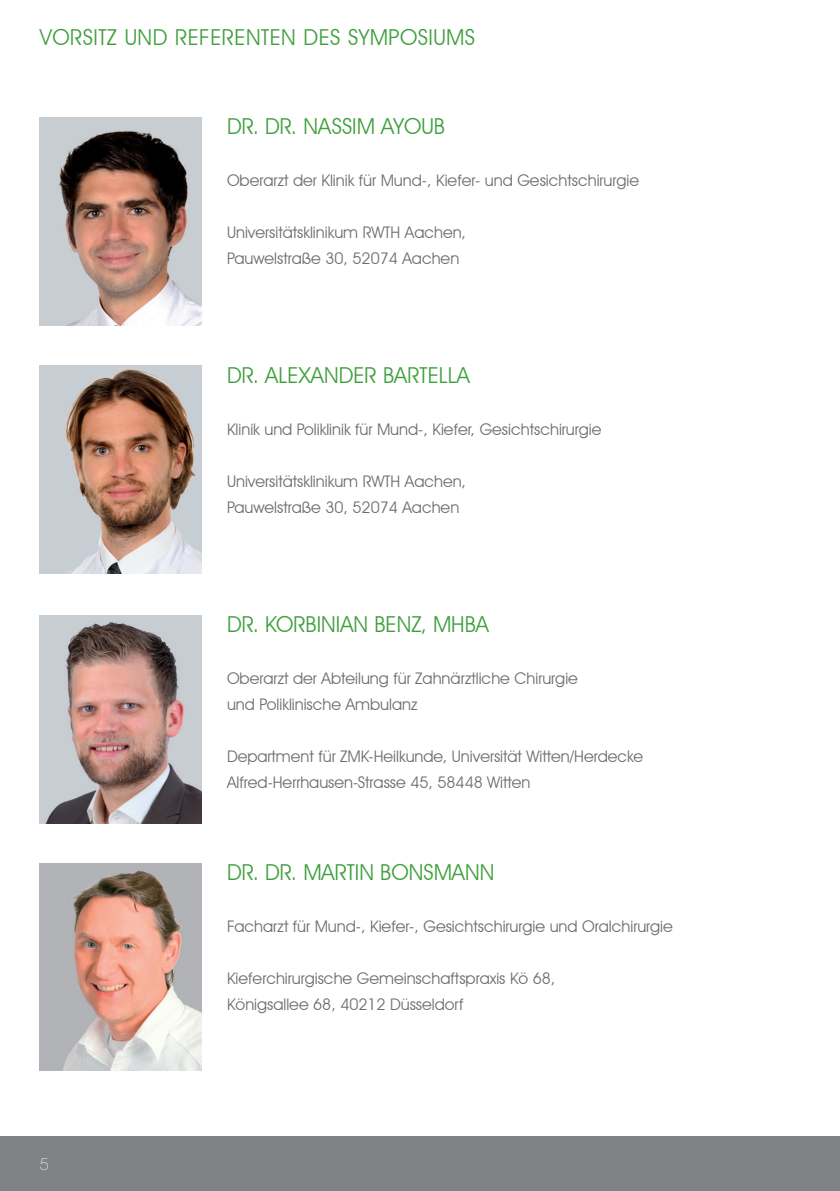
<style>
.page{position:relative;width:840px;height:1191px;background:#fff}
.page>*{position:absolute;margin:0;border:0;box-sizing:border-box;transform-origin:0 0}
.t1{font:22px "Avant Garde IT Cby BT";color:#3f9f3d}
.t2{font:22px "Avant Garde IT Cby BT";letter-spacing:.02em;color:#3f9f3d}
.t3{font:16px/26px "Avant Garde IT Cby BT";color:#6c6d70}
.t4{font:200 16px "Avant Garde";color:#fff}
</style>
<div class="page">
<div style="left:0;top:1136px;width:839px;height:55px;background:#808285"></div>
<img style="left:40px;top:615px;width:161px;height:208px">
<img style="left:40px;top:863px;width:161px;height:207px">
<img style="left:40px;top:118px;width:161px;height:207px">
<img style="left:40px;top:366px;width:161px;height:207px">
<h1 class="t2" style="left:40px;top:24px;width:436px">VORSITZ UND REFERENTEN DES SYMPOSIUMS</h1>
<h1 class="t1" style="left:227px;top:113px;width:219px">DR. DR. NASSIM AYOUB</h1>
<p class="t3" style="left:227px;top:168px;width:413px">Oberarzt der Klinik für Mund-, Kiefer- und Gesichtschirurgie</p>
<p class="t3" style="left:227px;top:220px;width:240px">Universitätsklinikum RWTH Aachen,<br>Pauwelstraße 30, 52074 Aachen</p>
<h1 class="t1" style="left:227px;top:361px;width:244px">DR. ALEXANDER BARTELLA</h1>
<p class="t3" style="left:227px;top:416px;width:376px">Klinik und Poliklinik für Mund-, Kiefer, Gesichtschirurgie</p>
<p class="t3" style="left:227px;top:468px;width:240px">Universitätsklinikum RWTH Aachen,<br>Pauwelstraße 30, 52074 Aachen</p>
<h1 class="t1" style="left:227px;top:611px;width:263px">DR. KORBINIAN BENZ, MHBA</h1>
<p class="t3" style="left:227px;top:665px;width:352px">Oberarzt der Abteilung für Zahnärztliche Chirurgie und Poliklinische Ambulanz</p>
<p class="t3" style="left:227px;top:743px;width:417px">Department für ZMK-Heilkunde, Universität Witten/Herdecke<br>Alfred-Herrhausen-Strasse 45, 58448 Witten</p>
<h1 class="t1" style="left:227px;top:858px;width:269px">DR. DR. MARTIN BONSMANN</h1>
<p class="t4" style="left:40px;top:1154px;width:10px">5</p>
<p class="t3" style="left:227px;top:913px;width:447px">Facharzt für Mund-, Kiefer-, Gesichtschirurgie und Oralchirurgie</p>
<p class="t3" style="left:227px;top:965px;width:330px">Kieferchirurgische Gemeinschaftspraxis Kö 68,<br>Königsallee 68, 40212 Düsseldorf</p>
</div>
